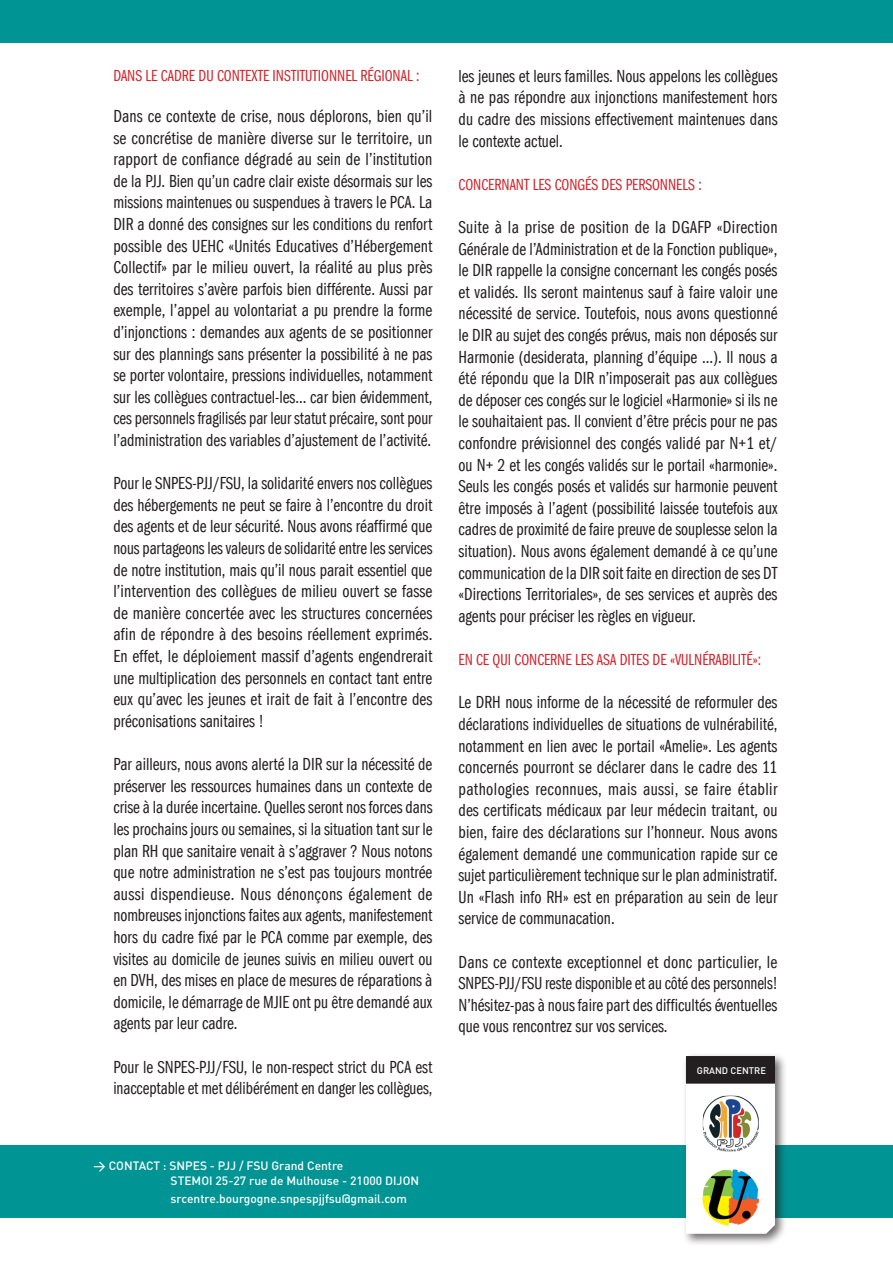
<style>
.page{position:relative;width:893px;height:1263px;background:#fff}
.page>*{position:absolute;margin:0;border:0;box-sizing:border-box;transform-origin:0 0}
.t1{font:18px/21.6px "Franklin Got URWT Boo Com";color:#231f20;text-align:justify}
.t2{font:16.5px "Franklin Got URWT Boo Com";color:#d1232a}
.t3{font:500 12px "DIN";color:#fff}
.t4{font:500 9.45px "DIN";color:#fff}
</style>
<div class="page">
<div style="left:0;top:0;width:893px;height:43px;background:#009494"></div>
<div style="left:0;top:1145px;width:893px;height:72px;background:#009494"></div>
<div style="left:682px;top:1052px;width:105px;height:194px;background:#231f20;opacity:.65"></div>
<svg style="left:686px;top:1084px;width:89px;height:150px"></svg>
<img style="left:703px;top:1096px;width:56px;height:55px">
<img style="left:702px;top:1169px;width:57px;height:57px;border-radius:28px">
<div style="left:687px;top:1057px;width:87px;height:26px;background:#231f20"></div>
<div style="left:686px;top:1056px;width:89px;height:28px;border:2px solid #231f20"></div>
<p class="t2" style="left:113px;top:66px;width:308px">DANS LE CADRE DU CONTEXTE INSTITUTIONNEL RÉGIONAL :</p>
<p class="t1" style="left:113px;top:106px;width:321px">Dans ce contexte de crise, nous déplorons, bien qu’il se concrétise de manière diverse sur le territoire, un rapport de confiance dégradé au sein de l’institution de la PJJ. Bien qu’un cadre clair existe désormais sur les missions maintenues ou suspendues à travers le PCA. La DIR a donné des consignes sur les conditions du renfort possible des UEHC «Unités Educatives d’Hébergement Collectif» par le milieu ouvert, la réalité au plus près des territoires s’avère parfois bien différente. Aussi par exemple, l’appel au volontariat a pu prendre la forme d’injonctions : demandes aux agents de se positionner sur des plannings sans présenter la possibilité à ne pas se porter volontaire, pressions individuelles, notamment sur les collègues contractuel-les... car bien évidemment, ces personnels fragilisés par leur statut précaire, sont pour l’administration des variables d’ajustement de l’activité.</p>
<p class="t1" style="left:113px;top:473px;width:321px">Pour le SNPES-PJJ/FSU, la solidarité envers nos collègues des hébergements ne peut se faire à l’encontre du droit des agents et de leur sécurité. Nous avons réaffirmé que nous partageons les valeurs de solidarité entre les services de notre institution, mais qu’il nous parait essentiel que l’intervention des collègues de milieu ouvert se fasse de manière concertée avec les structures concernées afin de répondre à des besoins réellement exprimés.<br>En effet, le déploiement massif d’agents engendrerait une multiplication des personnels en contact tant entre eux qu’avec les jeunes et irait de fait à l’encontre des préconisations sanitaires !</p>
<p class="t1" style="left:113px;top:754px;width:321px">Par ailleurs, nous avons alerté la DIR sur la nécessité de préserver les ressources humaines dans un contexte de crise à la durée incertaine. Quelles seront nos forces dans les prochains jours ou semaines, si la situation tant sur le plan RH que sanitaire venait à s’aggraver ? Nous notons que notre administration ne s’est pas toujours montrée aussi dispendieuse. Nous dénonçons également de nombreuses injonctions faites aux agents, manifestement hors du cadre fixé par le PCA comme par exemple, des visites au domicile de jeunes suivis en milieu ouvert ou en DVH, des mises en place de mesures de réparations à domicile, le démarrage de MJIE ont pu être demandé aux agents par leur cadre.</p>
<p class="t1" style="left:113px;top:1056px;width:320px">Pour le SNPES-PJJ/FSU, le non-respect strict du PCA est inacceptable et met délibérément en danger les collègues,</p>
<p class="t4" style="left:697px;top:1065px;width:71px">GRAND CENTRE</p>
<p class="t1" style="left:458px;top:65px;width:321px">les jeunes et leurs familles. Nous appelons les collègues à ne pas répondre aux injonctions manifestement hors du cadre des missions effectivement maintenues dans le contexte actuel.</p>
<p class="t2" style="left:458px;top:175px;width:245px">CONCERNANT LES CONGÉS DES PERSONNELS :</p>
<p class="t1" style="left:458px;top:217px;width:321px">Suite à la prise de position de la DGAFP «Direction Générale de l’Administration et de la Fonction publique», le DIR rappelle la consigne concernant les congés posés et validés. Ils seront maintenus sauf à faire valoir une nécessité de service. Toutefois, nous avons questionné le DIR au sujet des congés prévus, mais non déposés sur Harmonie (desiderata, planning d’équipe ...). Il nous a été répondu que la DIR n’imposerait pas aux collègues de déposer ces congés sur le logiciel «Harmonie» si ils ne le souhaitaient pas. Il convient d’être précis pour ne pas confondre prévisionnel des congés validé par N+1 et/ ou N+ 2 et les congés validés sur le portail «harmonie».<br>Seuls les congés posés et validés sur harmonie peuvent être imposés à l’agent (possibilité laissée toutefois aux cadres de proximité de faire preuve de souplesse selon la situation). Nous avons également demandé à ce qu’une communication de la DIR soit faite en direction de ses DT «Directions Territoriales», de ses services et auprès des agents pour préciser les règles en vigueur.</p>
<p class="t2" style="left:458px;top:651px;width:304px">EN CE QUI CONCERNE LES ASA DITES DE «VULNÉRABILITÉ»:</p>
<p class="t1" style="left:458px;top:692px;width:320px">Le DRH nous informe de la nécessité de reformuler des déclarations individuelles de situations de vulnérabilité, notamment en lien avec le portail «Amelie». Les agents concernés pourront se déclarer dans le cadre des 11 pathologies reconnues, mais aussi, se faire établir des certificats médicaux par leur médecin traitant, ou bien, faire des déclarations sur l’honneur. Nous avons également demandé une communication rapide sur ce sujet particulièrement technique sur le plan administratif.<br>Un «Flash info RH» est en préparation au sein de leur service de communacation.</p>
<p class="t1" style="left:458px;top:951px;width:321px">Dans ce contexte exceptionnel et donc particulier, le<br>SNPES-PJJ/FSU reste disponible et au côté des personnels!</p>
<p class="t1" style="left:458px;top:994px;width:320px">N’hésitez-pas à nous faire part des difficultés éventuelles que vous rencontrez sur vos services.</p>
<p class="t3" style="left:94px;top:1158px;width:251px">&gt; CONTACT : SNPES - PJJ / FSU Grand Centre</p>
<p class="t3" style="left:171px;top:1172px;width:250px">STEMOI 25-27 rue de Mulhouse - 21000 DIJON</p>
<p class="t3" style="left:171px;top:1190px;width:238px">srcentre.bourgogne.snpespjjfsu@gmail.com</p>
</div>
